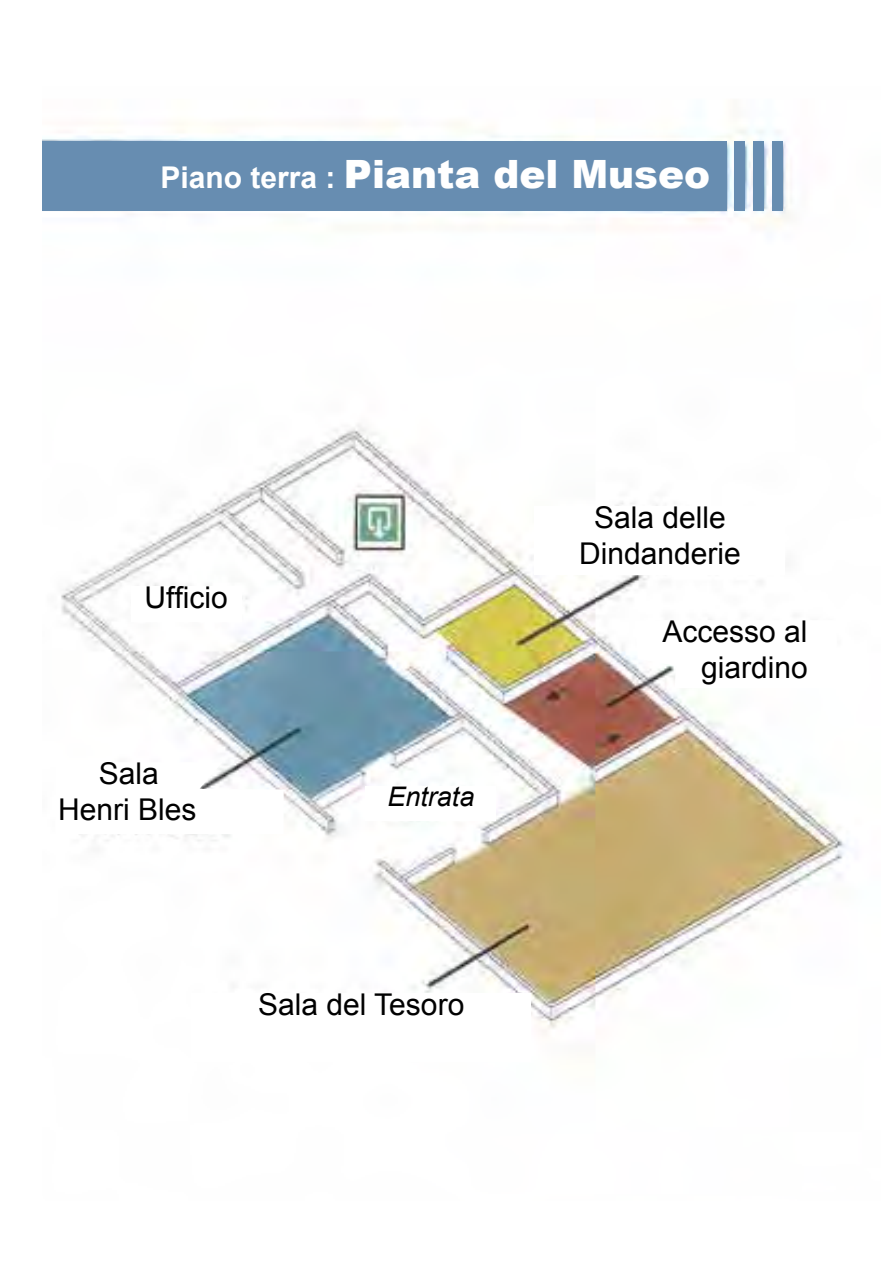
<style>
.page{position:relative;width:893px;height:1276px;background:#fff}
.page>*{position:absolute;margin:0;border:0;box-sizing:border-box;transform-origin:0 0}
.t1{font:900 39px "Arial";color:#fff}
.t2{font:30px/36px "Arial";color:#000;text-align:center}
.t3{font:italic 27px "Arial";color:#000}
.s1{font-weight:700;font-size:30px}
</style>
<div class="page">
<img style="left:43px;top:122px;width:804px;height:913px">
<div style="left:42px;top:141px;width:685px;height:70px;background:#678db1"></div>
<div style="left:734px;top:141px;width:11px;height:70px;background:#678db1"></div>
<div style="left:753px;top:141px;width:11px;height:69px;background:#678db1"></div>
<div style="left:772px;top:141px;width:10px;height:69px;background:#678db1"></div>
<div style="left:535px;top:506px;width:250px;height:68px;background:#fff"></div>
<svg style="left:634px;top:620px;width:203px;height:68px"></svg>
<div style="left:191px;top:993px;width:340px;height:68px;background:#fff"></div>
<div style="left:366px;top:786px;width:130px;height:34px;background:#fff"></div>
<div style="left:131px;top:586px;width:111px;height:36px;background:#fff"></div>
<svg style="left:55px;top:762px;width:229px;height:72px"></svg>
<h1 class="t1" style="left:161px;top:145px;width:551px"><span class="s1">Piano terra :</span> Pianta del Museo</h1>
<p class="t2" style="left:145px;top:580px;width:85px">Ufficio</p>
<p class="t2" style="left:58px;top:756px;width:140px">Sala<br>Henri Bles</p>
<p class="t3" style="left:387px;top:778px;width:89px">Entrata</p>
<p class="t2" style="left:258px;top:986px;width:208px">Sala del Tesoro</p>
<p class="t2" style="left:579px;top:500px;width:163px">Sala delle<br>Dindanderie</p>
<p class="t2" style="left:662px;top:614px;width:147px;text-align:right">Accesso al giardino</p>
</div>
